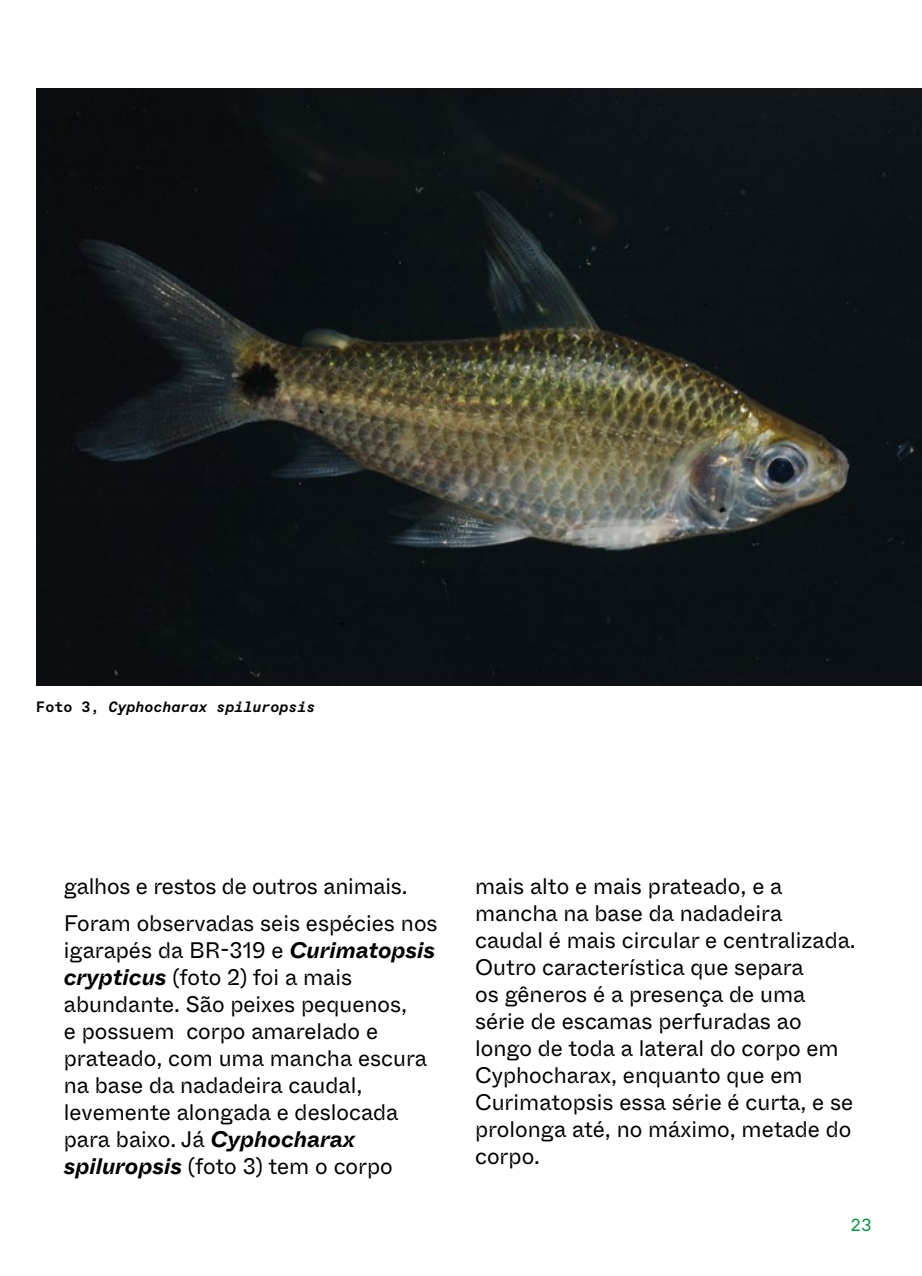
<style>
.page{position:relative;width:922px;height:1276px;background:#fff}
.page>*{position:absolute;margin:0;border:0;box-sizing:border-box;transform-origin:0 0}
.t1{font:22.5px/27px "ABC Whyte Inktrap Unlicensed Trial";color:#000}
.t2{font:17.5px "ABC Favorit Mono Unlicensed Trial";color:#00993f}
.t3{font:italic 700 15px "ABC Favorit Mono Unlicensed Trial";color:#000}
.s1{font-style:normal}
.s2{font-weight:700;font-style:italic}
</style>
<div class="page">
<img style="left:36px;top:89px;width:885px;height:596px">
<p class="t3" style="left:36px;top:697px;width:281px"><span class="s1">Foto 3,</span> Cyphocharax spiluropsis</p>
<p class="t1" style="left:64px;top:867px;width:375px;line-height:37.5px">galhos e restos de outros animais.<br>Foram observadas seis espécies nos</p>
<p class="t1" style="left:64px;top:937px;width:372px">igarapés da BR-319 e <span class="s2">Curimatopsis crypticus</span> (foto 2) foi a mais abundante. São peixes pequenos,<br>e possuem corpo amarelado e prateado, com uma mancha escura na base da nadadeira caudal, levemente alongada e deslocada para baixo. Já <span class="s2">Cyphocharax spiluropsis</span> (foto 3) tem o corpo</p>
<p class="t1" style="left:475px;top:872px;width:382px">mais alto e mais prateado, e a mancha na base da nadadeira caudal é mais circular e centralizada.<br>Outro característica que separa<br>os gêneros é a presença de uma série de escamas perfuradas ao longo de toda a lateral do corpo em<br>Cyphocharax, enquanto que em<br>Curimatopsis essa série é curta, e se prolonga até, no máximo, metade do corpo.</p>
<p class="t2" style="left:850px;top:1215px;width:23px">23</p>
</div>
